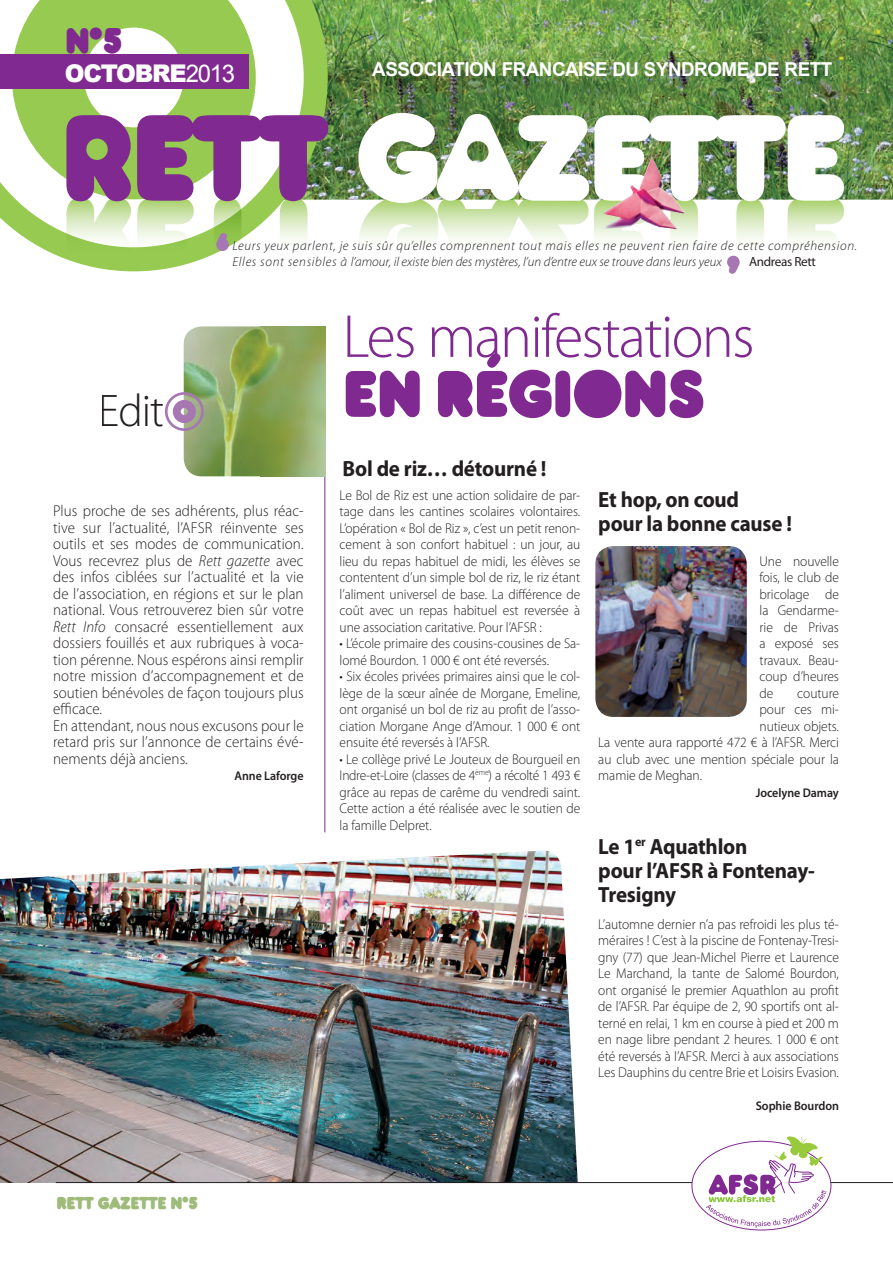
<style>
.page{position:relative;width:893px;height:1263px;background:#fff}
.page>*{position:absolute;margin:0;border:0;box-sizing:border-box;transform-origin:0 0}
.t1{font:900 68.85px "Baruta";letter-spacing:-.01em;color:#802990}
.t2{font:300 61.2px "Myriad Pro";letter-spacing:-.03em;color:#802990}
.t3{font:300 45.9px "Myriad Pro";color:#231f20}
.t4{font:900 37.2px "Baruta";color:#802990}
.t5{font:900 24.3px "Arial";letter-spacing:-.05em;color:#fff}
.t6{font:700 22.05px/24px "Myriad Pro";letter-spacing:-.01em;color:#231f20;scale:.95 1}
.t7{font:700 19.2px "Arial";letter-spacing:-.025em;color:#fff}
.t8{font:900 18px "Baruta";letter-spacing:-.025em;color:#9fbb7b}
.t9{font:300 15.75px/16.5px "Myriad Pro";letter-spacing:.005em;color:#231f20;scale:.95 1}
.t10{font:300 14.1px/16.5px "Myriad Pro";letter-spacing:-.005em;color:#231f20;text-align:justify;scale:.95 1}
.t11{font:italic 300 13.2px/15.9px "Myriad Pro";letter-spacing:.05em;color:#231f20}
.t12{font:13.2px "Myriad Pro";letter-spacing:-.025em;color:#231f20}
.t13{font:600 12.6px "Myriad Pro";letter-spacing:-.005em;color:#231f20;scale:.95 1}
.s1{font-weight:400}
.s2{font-style:italic}
</style>
<div class="page">
<img style="left:328px;top:0;width:565px;height:200px">
<svg style="left:0;top:0;width:328px;height:259px"></svg>
<svg style="left:12px;top:0;width:244px;height:199px"></svg>
<svg style="left:66px;top:196px;width:577px;height:76px"></svg>
<div style="left:0;top:54px;width:249px;height:34px;background:#802990"></div>
<img style="left:0;top:850px;width:578px;height:333px">
<svg style="left:216px;top:233px;width:13px;height:18px"></svg>
<svg style="left:727px;top:256px;width:13px;height:18px"></svg>
<img style="left:358px;top:113px;width:486px;height:90px">
<svg style="left:66px;top:115px;width:262px;height:86px"></svg>
<div style="left:86px;top:139px;width:22px;height:21px;background:#96ca50;border-radius:50%"></div>
<hr style="left:324px;top:326px;width:1px;height:506px;background:#802990">
<img style="left:601px;top:157px;width:51px;height:72px">
<img style="left:287px;top:326px;width:38px;height:150px">
<img style="left:184px;top:326px;width:103px;height:150px">
<div style="left:165px;top:392px;width:39px;height:39px;border:3px solid #a677b3;border-radius:50%"></div>
<div style="left:173px;top:400px;width:23px;height:23px;border:8px solid #a677b3;border-radius:50%"></div>
<img style="left:595px;top:546px;width:152px;height:171px">
<hr style="left:56px;top:1182px;width:837px;height:1px;background:#231f20">
<img style="left:686px;top:1158px;width:151px;height:73px">
<div style="left:692px;top:1141px;width:139px;height:89px;background:#fff;border-radius:50%"></div>
<svg style="left:706px;top:1136px;width:120px;height:92px"></svg>
<h3 class="t4" style="left:65px;top:17px;width:59px">N°5</h3>
<h3 class="t5" style="left:65px;top:56px;width:172px">OCTOBRE<span class="s1">2013</span></h3>
<h3 class="t7" style="left:372px;top:56px;width:461px">ASSOCIATION FRANCAISE DU SYNDROME DE RETT</h3>
<h3 class="t3" style="left:99px;top:383px;width:67px">Edit</h3>
<p class="t11" style="left:232px;top:238px;width:626px">Leurs yeux parlent, je suis sûr qu’elles comprennent tout mais elles ne peuvent rien faire de cette compréhension.<br>Elles sont sensibles à l’amour, il existe bien des mystères, l’un d’entre eux se trouve dans leurs yeux</p>
<p class="t12" style="left:749px;top:253px;width:68px">Andreas Rett</p>
<h2 class="t2" style="left:343px;top:300px;width:413px">Les manifestations</h2>
<h1 class="t1" style="left:343px;top:349px;width:364px">EN RÉGIONS</h1>
<h3 class="t6" style="left:343px;top:455px;width:216px">Bol de riz… détourné !</h3>
<p class="t9" style="left:53px;top:502px;width:265px">Plus proche de ses adhérents, plus réac&shy;tive sur l’actualité, l’AFSR réinvente ses outils et ses modes de communication.<br>Vous recevrez plus de <span class="s2">Rett gazette</span> avec des infos ciblées sur l’actualité et la vie de l’association, en régions et sur le plan national. Vous retrouverez bien sûr votre <span class="s2">Rett Info</span> consacré essentiellement aux dossiers fouillés et aux rubriques à voca&shy;tion pérenne. Nous espérons ainsi remplir notre mission d’accompagnement et de soutien bénévoles de façon toujours plus efficace.<br>En attendant, nous nous excusons pour le retard pris sur l’annonce de certains évé&shy;nements déjà anciens.</p>
<p class="t13" style="left:235px;top:768px;width:74px">Anne Laforge</p>
<p class="t8" style="left:57px;top:1191px;width:143px">RETT GAZETTE N°5</p>
<p class="t10" style="left:340px;top:486px;width:255px">Le Bol de Riz est une action solidaire de par&shy;tage dans les cantines scolaires volontaires.<br>L’opération « Bol de Riz », c’est un petit renon&shy;cement à son confort habituel : un jour, au lieu du repas habituel de midi, les élèves se contentent d’un simple bol de riz, le riz étant l’aliment universel de base. La différence de coût avec un repas habituel est reversée à une association caritative. Pour l’AFSR :</p>
<p class="t10" style="left:340px;top:635px;width:255px">• L’école primaire des cousins-cousines de Sa&shy;lomé Bourdon. 1 000 € ont été reversés.</p>
<p class="t10" style="left:340px;top:668px;width:255px">• Six écoles privées primaires ainsi que le col&shy;lège de la sœur aînée de Morgane, Emeline, ont organisé un bol de riz au profit de l’asso&shy;ciation Morgane Ange d’Amour. 1 000 € ont ensuite été reversés à l’AFSR.</p>
<p class="t10" style="left:340px;top:750px;width:255px">• Le collège privé Le Jouteux de Bourgueil en Indre-et-Loire (classes de 4<sup>ème</sup>) a récolté 1 493 € grâce au repas de carême du vendredi saint.<br>Cette action a été réalisée avec le soutien de la famille Delpret.</p>
<h3 class="t6" style="left:598px;top:487px;width:205px">Et hop, on coud<br>pour la bonne cause !</h3>
<p class="t10" style="left:760px;top:552px;width:85px">Une nouvelle fois, le club de bricolage de la Gendarme&shy;rie de Privas a exposé ses travaux. Beau&shy;coup d’heures de</p>
<p class="t10" style="left:797px;top:684px;width:45px">couture</p>
<p class="t10" style="left:760px;top:701px;width:85px">pour ces mi-</p>
<p class="t10" style="left:760px;top:717px;width:85px">nutieux objets.</p>
<p class="t10" style="left:598px;top:734px;width:255px">La vente aura rapporté 472 € à l’AFSR. Merci</p>
<p class="t10" style="left:598px;top:750px;width:255px">au club avec une mention spéciale pour la</p>
<p class="t10" style="left:598px;top:767px;width:111px">mamie de Meghan.</p>
<p class="t13" style="left:756px;top:784px;width:89px">Jocelyne Damay</p>
<h3 class="t6" style="left:598px;top:833px;width:229px">Le 1<sup>er</sup> Aquathlon<br>pour l’AFSR à Fontenay-<br>Tresigny</h3>
<p class="t10" style="left:598px;top:915px;width:255px">L’automne dernier n’a pas refroidi les plus té&shy;méraires ! C’est à la piscine de Fontenay-Tresi&shy;gny (77) que Jean-Michel Pierre et Laurence Le Marchand, la tante de Salomé Bourdon, ont organisé le premier Aquathlon au profit de l’AFSR. Par équipe de 2, 90 sportifs ont al&shy;terné en relai, 1 km en course à pied et 200 m en nage libre pendant 2 heures. 1 000 € ont été reversés à l’AFSR. Merci à aux associations Les Dauphins du centre Brie et Loisirs Evasion.</p>
<p class="t13" style="left:756px;top:1098px;width:89px">Sophie Bourdon</p>
</div>
